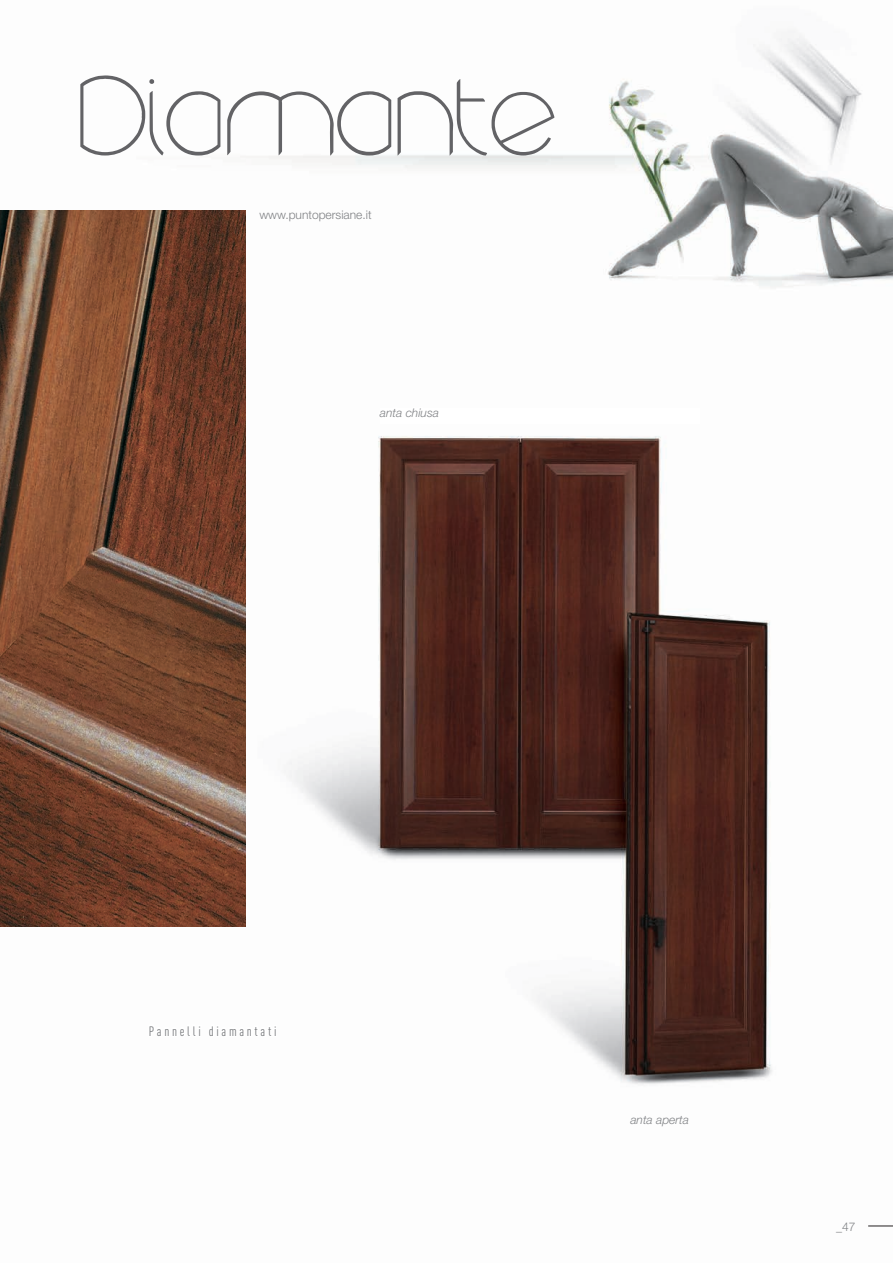
<style>
.page{position:relative;width:893px;height:1263px;background:#fff}
.page>*{position:absolute;margin:0;border:0;box-sizing:border-box;transform-origin:0 0}
.t1{font:88.5px "round";color:#636366}
.t2{font:13.5px "DIN Cond";letter-spacing:.2em;color:#76787b}
.t3{font:300 12px "Helvetica Neue LT Std";color:#808285}
.t4{font:italic 300 12px "Helvetica Neue LT Std";color:#808285}
</style>
<div class="page">
<img style="left:0;top:31px;width:893px;height:1195px">
<svg style="left:868px;top:1226px;width:25px;height:1px"></svg>
<div style="left:380px;top:408px;width:320px;height:15px;background:#fff"></div>
<svg style="left:377px;top:384px;width:65px;height:61px"></svg>
<svg style="left:147px;top:1022px;width:130px;height:19px"></svg>
<img style="left:0;top:211px;width:246px;height:715px">
<h1 class="t1" style="left:78px;top:72px;width:479px">Diamante</h1>
<p class="t3" style="left:259px;top:207px;width:114px">www.puntopersiane.it</p>
<p class="t4" style="left:380px;top:405px;width:61px">anta chiusa</p>
<p class="t2" style="left:149px;top:1023px;width:129px">Pannelli diamantati</p>
<p class="t4" style="left:630px;top:1112px;width:60px">anta aperta</p>
<p class="t3" style="left:836px;top:1220px;width:21px">_47</p>
</div>
